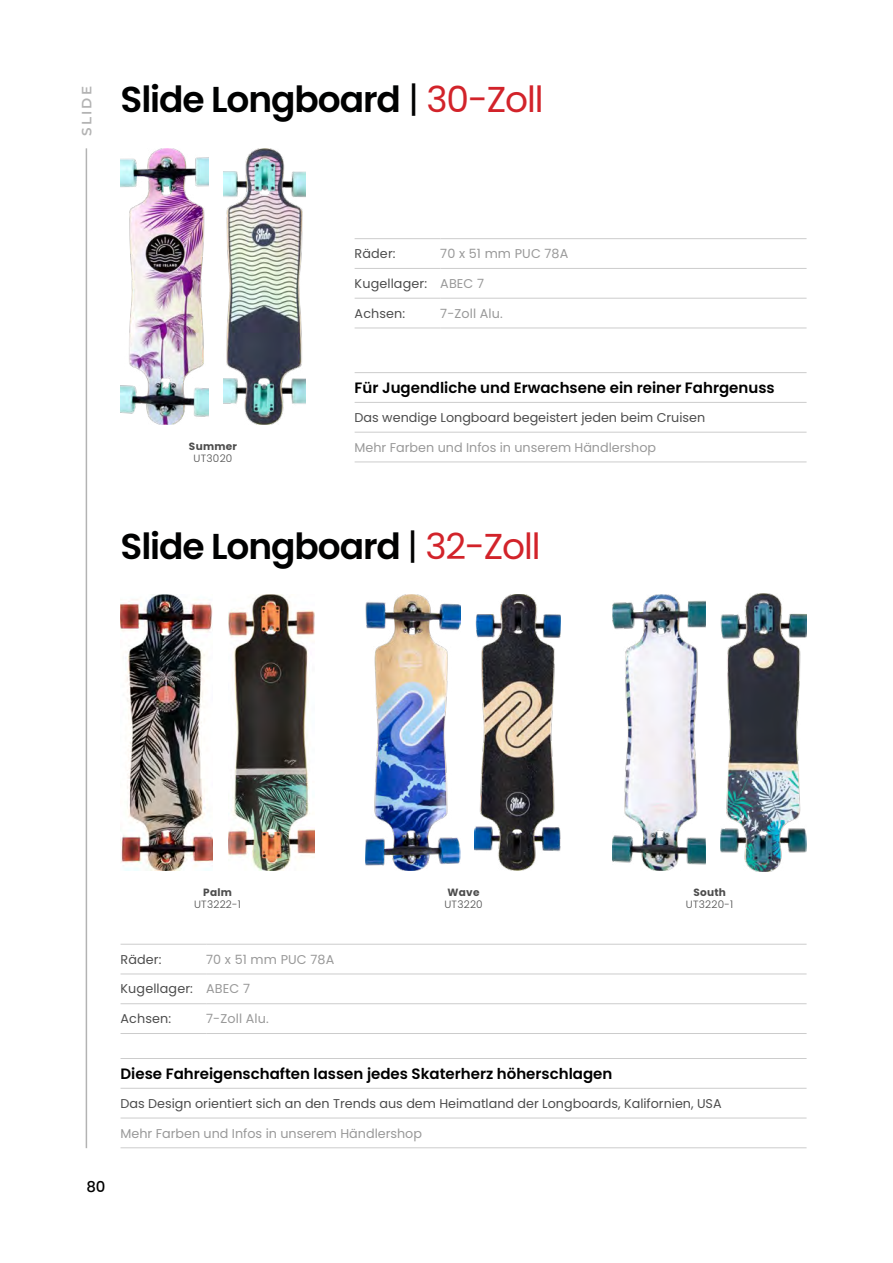
<style>
.page{position:relative;width:893px;height:1263px;background:#fff}
.page>*{position:absolute;margin:0;border:0;box-sizing:border-box;transform-origin:0 0}
.t1{font:600 36px "Poppins";letter-spacing:-.03em;color:#000101}
.t2{font:600 15px "Poppins";color:#000}
.t3{font:500 15px "Poppins";color:#000}
.t4{font:600 13.5px "Montserrat";letter-spacing:.15em;color:#b3b3b3}
.t5{font:12.75px "Poppins";color:#4d4d4d}
.t6{font:12.75px "Poppins";color:#999}
.t7{font:300 10.5px "Poppins";letter-spacing:.025em;color:#4d4d4d}
.t8{font:700 10.5px "Poppins";letter-spacing:.025em;color:#4d4d4d}
.s1{font-weight:400}
.s2{font-weight:400;color:#d2232a}
.s3{color:#999}
</style>
<div class="page">
<hr style="left:355px;top:238px;width:85px;height:1px;background:#ccc">
<hr style="left:440px;top:238px;width:367px;height:1px;background:#ccc">
<hr style="left:355px;top:268px;width:85px;height:1px;background:#ccc">
<hr style="left:440px;top:268px;width:367px;height:1px;background:#ccc">
<hr style="left:355px;top:298px;width:85px;height:1px;background:#ccc">
<hr style="left:440px;top:298px;width:367px;height:1px;background:#ccc">
<hr style="left:355px;top:328px;width:85px;height:1px;background:#ccc">
<hr style="left:440px;top:328px;width:367px;height:1px;background:#ccc">
<hr style="left:121px;top:944px;width:85px;height:1px;background:#ccc">
<hr style="left:206px;top:944px;width:601px;height:1px;background:#ccc">
<hr style="left:121px;top:973px;width:85px;height:1px;background:#ccc">
<hr style="left:206px;top:973px;width:601px;height:1px;background:#ccc">
<hr style="left:121px;top:1003px;width:85px;height:1px;background:#ccc">
<hr style="left:206px;top:1003px;width:601px;height:1px;background:#ccc">
<hr style="left:121px;top:1033px;width:85px;height:1px;background:#ccc">
<hr style="left:206px;top:1033px;width:601px;height:1px;background:#ccc">
<hr style="left:355px;top:372px;width:452px;height:1px;background:#ccc">
<hr style="left:355px;top:402px;width:452px;height:1px;background:#ccc">
<hr style="left:355px;top:432px;width:452px;height:1px;background:#ccc">
<hr style="left:355px;top:462px;width:452px;height:1px;background:#ccc">
<hr style="left:121px;top:1058px;width:686px;height:1px;background:#ccc">
<hr style="left:121px;top:1088px;width:686px;height:1px;background:#ccc">
<hr style="left:121px;top:1118px;width:686px;height:1px;background:#ccc">
<hr style="left:121px;top:1147px;width:686px;height:1px;background:#ccc">
<hr style="left:86px;top:148px;width:1px;height:1000px;background:#b3b3b3">
<img style="left:121px;top:594px;width:92px;height:277px">
<img style="left:228px;top:594px;width:86px;height:277px">
<img style="left:365px;top:594px;width:95px;height:277px">
<img style="left:474px;top:594px;width:86px;height:277px">
<img style="left:613px;top:594px;width:92px;height:277px">
<img style="left:720px;top:594px;width:87px;height:277px">
<img style="left:121px;top:148px;width:87px;height:277px">
<img style="left:223px;top:148px;width:82px;height:277px">
<p class="t4" style="left:77px;top:136px;width:51px;rotate:-90deg">SLIDE</p>
<h1 class="t1" style="left:121px;top:78px;width:425px">Slide Longboard <span class="s1">|</span> <span class="s2">30-Zoll</span></h1>
<p class="t8" style="left:189px;top:440px;width:50px">Summer</p>
<p class="t7" style="left:194px;top:452px;width:40px">UT3020</p>
<p class="t5" style="left:355px;top:246px;width:43px">Räder:</p>
<p class="t6" style="left:440px;top:246px;width:130px">70 x 51 mm PUC 78A</p>
<p class="t5" style="left:355px;top:276px;width:131px">Kugellager: <span class="s3">ABEC 7</span></p>
<p class="t5" style="left:355px;top:306px;width:52px">Achsen:</p>
<p class="t6" style="left:440px;top:306px;width:64px">7-Zoll Alu.</p>
<p class="t2" style="left:355px;top:379px;width:422px">Für Jugendliche und Erwachsene ein reiner Fahrgenuss</p>
<p class="t5" style="left:355px;top:410px;width:352px">Das wendige Longboard begeistert jeden beim Cruisen</p>
<p class="t6" style="left:355px;top:440px;width:303px">Mehr Farben und Infos in unserem Händlershop</p>
<h1 class="t1" style="left:121px;top:525px;width:422px">Slide Longboard <span class="s1">|</span> <span class="s2">32-Zoll</span></h1>
<p class="t8" style="left:203px;top:886px;width:30px">Palm</p>
<p class="t7" style="left:194px;top:898px;width:48px">UT3222-1</p>
<p class="t8" style="left:448px;top:886px;width:34px">Wave</p>
<p class="t7" style="left:444px;top:898px;width:40px">UT3220</p>
<p class="t8" style="left:693px;top:886px;width:34px">South</p>
<p class="t7" style="left:686px;top:898px;width:49px">UT3220-1</p>
<p class="t5" style="left:121px;top:952px;width:43px">Räder:</p>
<p class="t6" style="left:206px;top:952px;width:130px">70 x 51 mm PUC 78A</p>
<p class="t5" style="left:121px;top:981px;width:131px">Kugellager: <span class="s3">ABEC 7</span></p>
<p class="t5" style="left:121px;top:1011px;width:52px">Achsen:</p>
<p class="t6" style="left:206px;top:1011px;width:64px">7-Zoll Alu.</p>
<p class="t3" style="left:86px;top:1178px;width:21px">80</p>
<p class="t2" style="left:121px;top:1065px;width:493px">Diese Fahreigenschaften lassen jedes Skaterherz höherschlagen</p>
<p class="t5" style="left:121px;top:1096px;width:603px">Das Design orientiert sich an den Trends aus dem Heimatland der Longboards, Kalifornien, USA</p>
<p class="t6" style="left:121px;top:1126px;width:303px">Mehr Farben und Infos in unserem Händlershop</p>
</div>
